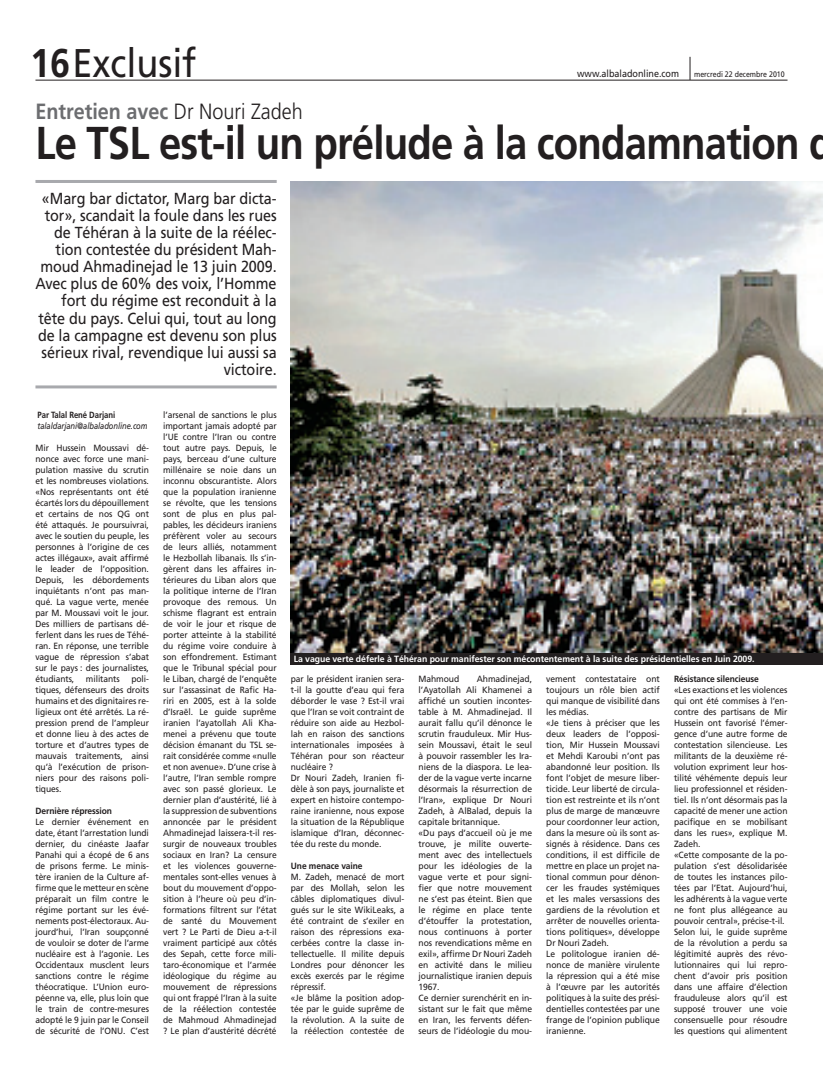
<style>
.page{position:relative;width:823px;height:1078px;background:#fff}
.page>*{position:absolute;margin:0;border:0;box-sizing:border-box;transform-origin:0 0}
._1e_titre{font:700 46px "Frutiger";letter-spacing:-.02em;color:#231f20;scale:.87 1}
.t1{font:40px "Frutiger";color:#231f20;scale:.9 1}
.t2{font:700 22px "Frutiger";color:#6c6d70;scale:.9 1}
.Depart{font:16px/17px "Frutiger";letter-spacing:-.005em;color:#231f20;text-align:right;scale:.9 1}
.t3{font:10px "Frutiger";color:#231f20;scale:.9 1}
.text{font:9px/11px "Frutiger";letter-spacing:-.01em;color:#231f20;text-align:justify;scale:.94 1}
.text-2{font:9px/11px "Frutiger";letter-spacing:-.01em;color:#231f20;text-align:justify;scale:.95 1}
.legende{font:700 9px "Frutiger";letter-spacing:-.005em;color:#fff}
.text_intertitre{font:700 9px "Frutiger";letter-spacing:-.01em;color:#231f20;scale:.94 1}
.text-3{font:italic 9px "Frutiger";letter-spacing:-.005em;color:#231f20;scale:.84 1}
.text_intertitre-2{font:700 9px "Frutiger";letter-spacing:-.01em;color:#231f20;scale:.86 1}
.t4{font:8px "Frutiger";color:#231f20;scale:.88 1}
.s1{font-weight:700}
.s2{font-weight:300;color:#231f20}
</style>
<div class="page">
<hr style="left:35px;top:80px;width:752px;height:1px;background:#231f20">
<svg style="left:689px;top:57px;width:1px;height:23px"></svg>
<hr style="left:35px;top:180px;width:241px;height:3px;background:#a8a9ad">
<hr style="left:35px;top:385px;width:241px;height:3px;background:#a8a9ad">
<img style="left:291px;top:181px;width:530px;height:472px">
<div style="left:291px;top:653px;width:531px;height:11px;background:#231f20"></div>
<p class="t1" style="left:30px;top:39px;width:186px"><span class="s1">16</span>Exclusif</p>
<p class="t3" style="left:576px;top:67px;width:115px">www.albaladonline.com</p>
<p class="t4" style="left:693px;top:69px;width:104px">mercredi 22 decembre 2010</p>
<p class="t2" style="left:35px;top:99px;width:298px">Entretien avec <span class="s2">Dr Nouri Zadeh</span></p>
<p class="_1e_titre" style="left:35px;top:116px;width:918px">Le TSL est-il un prélude à la condamnation d</p>
<p class="Depart" style="left:35px;top:190px;width:269px">«Marg bar dictator, Marg bar dicta&shy;tor», scandait la foule dans les rues de Téhéran à la suite de la réélec&shy;tion contestée du président Mah&shy;moud Ahmadinejad le 13 juin 2009.<br>Avec plus de 60% des voix, l’Homme fort du régime est reconduit à la tête du pays. Celui qui, tout au long de la campagne est devenu son plus sérieux rival, revendique lui aussi sa victoire.</p>
<p class="text_intertitre-2" style="left:38px;top:409px;width:92px">Par Talal René Darjani</p>
<p class="text-3" style="left:37px;top:420px;width:132px">talaldarjani@albaladonline.com</p>
<p class="text" style="left:35px;top:442px;width:122px">Mir Hussein Moussavi dé&shy;nonce avec force une mani&shy;pulation massive du scrutin et les nombreuses violations. «Nos représentants ont été écartés lors du dépouillement et certains de nos QG ont été attaqués. Je poursuivrai, avec le soutien du peuple, les personnes à l’origine de ces actes illégaux», avait affirmé le leader de l’opposition.<br>Depuis, les débordements inquiétants n’ont pas man&shy;qué. La vague verte, menée par M. Moussavi voit le jour.<br>Des milliers de partisans dé&shy;ferlent dans les rues de Téhé&shy;ran. En réponse, une terrible vague de répression s’abat sur le pays : des journalistes, étudiants,</p>
<p class="text" style="left:163px;top:409px;width:122px">l’arsenal de sanctions le plus important jamais adopté par l’UE contre l’Iran ou contre tout autre pays. Depuis, le pays, berceau d’une culture millénaire se noie dans un inconnu obscurantiste. Alors que la population iranienne se révolte, que les tensions sont de plus en plus pal&shy;pables, les décideurs iraniens préfèrent voler au secours de leurs alliés, notamment le Hezbollah libanais. Ils s’in&shy;gèrent dans les affaires in&shy;térieures du Liban alors que la politique interne de l’Iran provoque des remous. Un schisme flagrant est entrain de voir le jour et risque de porter atteinte à la stabilité du régime voire conduire à son effondrement. Estimant que le Tribunal spécial pour le Liban, chargé de l’enquête sur l’assassinat de Rafic Ha&shy;riri en 2005, est à la solde d’Israël. Le guide suprême iranien l’ayatollah Ali Kha&shy;menei a prévenu que toute décision émanant du TSL se&shy;rait considérée comme «nulle et non avenue». D’une crise à l’autre, l’Iran semble rompre avec son passé glorieux. Le dernier plan d’austérité, lié à la suppression de subventions annoncée par le président Ahmadinejad laissera-t-il res&shy;surgir de nouveaux troubles sociaux en Iran? La censure et les violences gouverne&shy;mentales sont-elles venues à bout du mouvement d’oppo&shy;sition à l’heure où peu d’in&shy;formations filtrent sur l’état de santé du Mouvement vert ? Le Parti de Dieu a-t-il vraiment participé aux côtés des Sepah, cette force mili&shy;taro-économique et l’armée idéologique du régime au mouvement de répressions qui ont frappé l’Iran à la suite de la réélection contestée de Mahmoud Ahmadinejad ? Le plan d’austérité décrété</p>
<p class="legende" style="left:293px;top:653px;width:462px">La vague verte déferle à Téhéran pour manifester son mécontentement à la suite des présidentielles en Juin 2009.</p>
<p class="text" style="left:35px;top:673px;width:122px;text-indent:96px">poli&shy;tiques, défenseurs des droits humains et des dignitaires re&shy;ligieux ont été arrêtés. La ré&shy;pression prend de l’ampleur et donne lieu à des actes de torture et d’autres types de mauvais traitements, ainsi qu’à l’exécution de prison&shy;niers pour des raisons poli&shy;tiques.</p>
<p class="text_intertitre" style="left:35px;top:805px;width:83px">Dernière répression</p>
<p class="text" style="left:35px;top:816px;width:122px">Le dernier événement en date, étant l’arrestation lundi dernier, du cinéaste Jaafar Panahi qui a écopé de 6 ans de prisons ferme. Le minis&shy;tère iranien de la Culture af&shy;firme que le metteur en scène préparait un film contre le régime portant sur les évé&shy;nements post-électoraux. Au&shy;jourd’hui, l’Iran soupçonné de vouloir se doter de l’arme nucléaire est à l’agonie. Les Occidentaux musclent leurs sanctions contre le régime théocratique. L’Union euro&shy;péenne va, elle, plus loin que le train de contre-mesures adopté le 9 juin par le Conseil de sécurité de l’ONU. C’est</p>
<p class="text" style="left:86px;top:673px;width:37px">militants</p>
<p class="text" style="left:291px;top:673px;width:122px">par le président iranien sera&shy;t-il la goutte d’eau qui fera déborder le vase ? Est-il vrai que l’Iran se voit contraint de réduire son aide au Hezbol&shy;lah en raison des sanctions internationales imposées à Téhéran pour son réacteur nucléaire ?</p>
<p class="text" style="left:291px;top:772px;width:122px">Dr Nouri Zadeh, Iranien fi&shy;dèle à son pays, journaliste et expert en histoire contempo&shy;raine iranienne, nous expose la situation de la République islamique d’Iran, déconnec&shy;tée du reste du monde.</p>
<p class="text_intertitre" style="left:291px;top:860px;width:78px">Une menace vaine</p>
<p class="text" style="left:291px;top:871px;width:122px">M. Zadeh, menacé de mort par des Mollah, selon les câbles diplomatiques divul&shy;gués sur le site WikiLeaks, a été contraint de s’exiler en raison des répressions exa&shy;cerbées contre la classe in&shy;tellectuelle. Il milite depuis Londres pour dénoncer les excès exercés par le régime répressif.</p>
<p class="text" style="left:291px;top:992px;width:122px">«Je blâme la position adop&shy;tée par le guide suprême de la révolution. A la suite de la réélection contestée de</p>
<p class="text-2" style="left:418px;top:673px;width:121px;text-indent:58px">Ahmadinejad, l’Ayatollah Ali Khamenei a affiché un soutien incontes&shy;table à M. Ahmadinejad. Il aurait fallu qu’il dénonce le scrutin frauduleux. Mir Hus&shy;sein Moussavi, était le seul à pouvoir rassembler les Ira&shy;niens de la diaspora. Le lea&shy;der de la vague verte incarne désormais la résurrection de l’Iran», explique Dr Nouri Zadeh, à AlBalad, depuis la capitale britannique.</p>
<p class="text-2" style="left:418px;top:827px;width:121px">«Du pays d’accueil où je me trouve, je milite ouverte&shy;ment avec des intellectuels pour les idéologies de la vague verte et pour signi&shy;fier que notre mouvement ne s’est pas éteint. Bien que le régime en place tente d’étouffer la protestation, nous continuons à porter nos revendications même en exil», affirme Dr Nouri Zadeh en activité dans le milieu journalistique iranien depuis 1967.</p>
<p class="text-2" style="left:418px;top:992px;width:121px">Ce dernier surenchérit en in&shy;sistant sur le fait que même en Iran, les fervents défen&shy;seurs de l’idéologie du mou-</p>
<p class="text" style="left:418px;top:673px;width:45px">Mahmoud</p>
<p class="text_intertitre" style="left:673px;top:673px;width:92px">Résistance silencieuse</p>
<p class="text" style="left:673px;top:684px;width:122px">«Les exactions et les violences qui ont été commises à l’en&shy;contre des partisans de Mir Hussein ont favorisé l’émer&shy;gence d’une autre forme de contestation silencieuse. Les militants de la deuxième ré&shy;volution expriment leur hos&shy;tilité véhémente depuis leur lieu professionnel et résiden&shy;tiel. Ils n’ont désormais pas la capacité de mener une action pacifique en se mobilisant dans les rues», explique M.<br>Zadeh.</p>
<p class="text" style="left:673px;top:849px;width:122px">«Cette composante de la po&shy;pulation s’est désolidarisée de toutes les instances pilo&shy;tées par l’Etat. Aujourd’hui, les adhérents à la vague verte ne font plus allégeance au pouvoir central», précise-t-il.</p>
<p class="text" style="left:673px;top:926px;width:122px">Selon lui, le guide suprême de la révolution a perdu sa légitimité auprès des révo&shy;lutionnaires qui lui repro&shy;chent d’avoir pris position dans une affaire d’élection frauduleuse alors qu’il est supposé trouver une voie consensuelle pour résoudre les questions qui alimentent</p>
<p class="text-2" style="left:546px;top:673px;width:121px">vement contestataire ont toujours un rôle bien actif qui manque de visibilité dans les médias.</p>
<p class="text-2" style="left:546px;top:717px;width:121px">«Je tiens à préciser que les deux leaders de l’opposi&shy;tion, Mir Hussein Moussavi et Mehdi Karoubi n’ont pas abandonné leur position. Ils font l’objet de mesure liber&shy;ticide. Leur liberté de circula&shy;tion est restreinte et ils n’ont plus de marge de manœuvre pour coordonner leur action, dans la mesure où ils sont as&shy;signés à résidence. Dans ces conditions, il est difficile de mettre en place un projet na&shy;tional commun pour dénon&shy;cer les fraudes systémiques et les males versassions des gardiens de la révolution et arrêter de nouvelles orienta&shy;tions politiques», développe Dr Nouri Zadeh.</p>
<p class="text-2" style="left:546px;top:948px;width:121px">Le politologue iranien dé&shy;nonce de manière virulente la répression qui a été mise à l’œuvre par les autorités politiques à la suite des prési&shy;dentielles contestées par une frange de l’opinion publique iranienne.</p>
</div>
